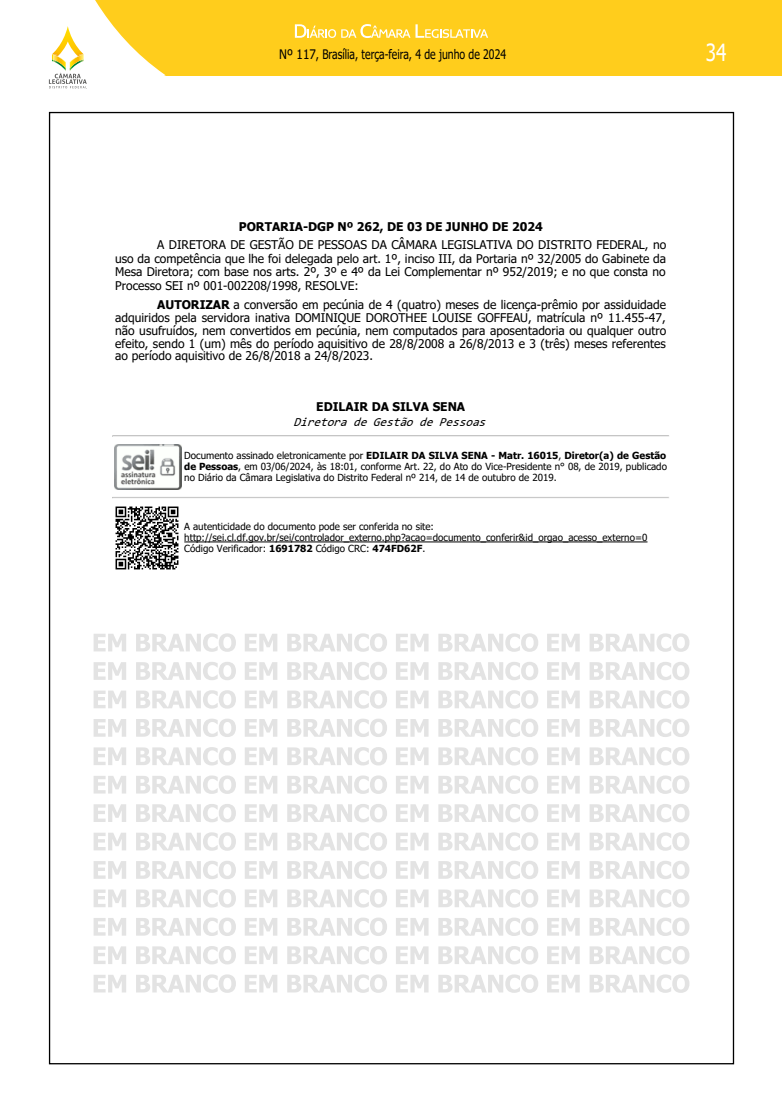
<style>
.page{position:relative;width:782px;height:1105px;background:#fff}
.page>*{position:absolute;margin:0;border:0;box-sizing:border-box;transform-origin:0 0}
.t1{font:23.6px "Tahoma";color:#fff;scale:.8 1}
.t2{font:13.1px "Tahoma";color:#000;scale:.9 1}
.t3{font:12px/12.7px "Tahoma";color:#000;text-align:justify}
.t4{font:700 12px "Tahoma";color:#000}
.t5{font:italic 12px "Tahoma";color:#000}
.t6{font:9.8px/11.3px "Tahoma";color:#000;text-align:justify}
.s1{font-weight:700}
</style>
<div class="page">
<div style="left:0;top:0;width:781px;height:75px;background:#ffcd1c"></div>
<svg style="left:0;top:0;width:165px;height:89px"></svg>
<svg style="left:295px;top:24px;width:193px;height:14px"></svg>
<svg style="left:112px;top:435px;width:556px;height:2px"></svg>
<svg style="left:112px;top:497px;width:556px;height:2px"></svg>
<img style="left:114px;top:444px;width:67px;height:45px">
<img style="left:115px;top:506px;width:64px;height:64px">
<hr style="left:184px;top:542px;width:463px;height:1px;background:#000">
<svg style="left:94px;top:634px;width:32px;height:17px"></svg>
<svg style="left:136px;top:633px;width:100px;height:19px"></svg>
<svg style="left:245px;top:634px;width:32px;height:17px"></svg>
<svg style="left:287px;top:633px;width:100px;height:19px"></svg>
<svg style="left:396px;top:634px;width:32px;height:17px"></svg>
<svg style="left:438px;top:633px;width:100px;height:19px"></svg>
<svg style="left:547px;top:634px;width:32px;height:17px"></svg>
<svg style="left:589px;top:633px;width:100px;height:19px"></svg>
<svg style="left:94px;top:662px;width:32px;height:18px"></svg>
<svg style="left:136px;top:662px;width:100px;height:18px"></svg>
<svg style="left:245px;top:662px;width:32px;height:18px"></svg>
<svg style="left:287px;top:662px;width:100px;height:18px"></svg>
<svg style="left:396px;top:662px;width:32px;height:18px"></svg>
<svg style="left:438px;top:662px;width:100px;height:18px"></svg>
<svg style="left:547px;top:662px;width:32px;height:18px"></svg>
<svg style="left:589px;top:662px;width:100px;height:18px"></svg>
<svg style="left:94px;top:691px;width:32px;height:17px"></svg>
<svg style="left:136px;top:690px;width:100px;height:19px"></svg>
<svg style="left:245px;top:691px;width:32px;height:17px"></svg>
<svg style="left:287px;top:690px;width:100px;height:19px"></svg>
<svg style="left:396px;top:691px;width:32px;height:17px"></svg>
<svg style="left:438px;top:690px;width:100px;height:19px"></svg>
<svg style="left:547px;top:691px;width:32px;height:17px"></svg>
<svg style="left:589px;top:690px;width:100px;height:19px"></svg>
<svg style="left:94px;top:719px;width:32px;height:18px"></svg>
<svg style="left:136px;top:719px;width:100px;height:18px"></svg>
<svg style="left:245px;top:719px;width:32px;height:18px"></svg>
<svg style="left:287px;top:719px;width:100px;height:18px"></svg>
<svg style="left:396px;top:719px;width:32px;height:18px"></svg>
<svg style="left:438px;top:719px;width:100px;height:18px"></svg>
<svg style="left:547px;top:719px;width:32px;height:18px"></svg>
<svg style="left:589px;top:719px;width:100px;height:18px"></svg>
<svg style="left:94px;top:747px;width:32px;height:18px"></svg>
<svg style="left:136px;top:747px;width:100px;height:18px"></svg>
<svg style="left:245px;top:747px;width:32px;height:18px"></svg>
<svg style="left:287px;top:747px;width:100px;height:18px"></svg>
<svg style="left:396px;top:747px;width:32px;height:18px"></svg>
<svg style="left:438px;top:747px;width:100px;height:18px"></svg>
<svg style="left:547px;top:747px;width:32px;height:18px"></svg>
<svg style="left:589px;top:747px;width:100px;height:18px"></svg>
<svg style="left:94px;top:776px;width:32px;height:18px"></svg>
<svg style="left:136px;top:775px;width:100px;height:19px"></svg>
<svg style="left:245px;top:776px;width:32px;height:18px"></svg>
<svg style="left:287px;top:775px;width:100px;height:19px"></svg>
<svg style="left:396px;top:776px;width:32px;height:18px"></svg>
<svg style="left:438px;top:775px;width:100px;height:19px"></svg>
<svg style="left:547px;top:776px;width:32px;height:18px"></svg>
<svg style="left:589px;top:775px;width:100px;height:19px"></svg>
<svg style="left:94px;top:804px;width:32px;height:18px"></svg>
<svg style="left:136px;top:804px;width:100px;height:18px"></svg>
<svg style="left:245px;top:804px;width:32px;height:18px"></svg>
<svg style="left:287px;top:804px;width:100px;height:18px"></svg>
<svg style="left:396px;top:804px;width:32px;height:18px"></svg>
<svg style="left:438px;top:804px;width:100px;height:18px"></svg>
<svg style="left:547px;top:804px;width:32px;height:18px"></svg>
<svg style="left:589px;top:804px;width:100px;height:18px"></svg>
<svg style="left:94px;top:833px;width:32px;height:17px"></svg>
<svg style="left:136px;top:832px;width:100px;height:19px"></svg>
<svg style="left:245px;top:833px;width:32px;height:17px"></svg>
<svg style="left:287px;top:832px;width:100px;height:19px"></svg>
<svg style="left:396px;top:833px;width:32px;height:17px"></svg>
<svg style="left:438px;top:832px;width:100px;height:19px"></svg>
<svg style="left:547px;top:833px;width:32px;height:17px"></svg>
<svg style="left:589px;top:832px;width:100px;height:19px"></svg>
<svg style="left:94px;top:861px;width:32px;height:18px"></svg>
<svg style="left:136px;top:861px;width:100px;height:18px"></svg>
<svg style="left:245px;top:861px;width:32px;height:18px"></svg>
<svg style="left:287px;top:861px;width:100px;height:18px"></svg>
<svg style="left:396px;top:861px;width:32px;height:18px"></svg>
<svg style="left:438px;top:861px;width:100px;height:18px"></svg>
<svg style="left:547px;top:861px;width:32px;height:18px"></svg>
<svg style="left:589px;top:861px;width:100px;height:18px"></svg>
<svg style="left:94px;top:889px;width:32px;height:18px"></svg>
<svg style="left:136px;top:889px;width:100px;height:19px"></svg>
<svg style="left:245px;top:889px;width:32px;height:18px"></svg>
<svg style="left:287px;top:889px;width:100px;height:19px"></svg>
<svg style="left:396px;top:889px;width:32px;height:18px"></svg>
<svg style="left:438px;top:889px;width:100px;height:19px"></svg>
<svg style="left:547px;top:889px;width:32px;height:18px"></svg>
<svg style="left:589px;top:889px;width:100px;height:19px"></svg>
<svg style="left:94px;top:918px;width:32px;height:18px"></svg>
<svg style="left:136px;top:918px;width:100px;height:18px"></svg>
<svg style="left:245px;top:918px;width:32px;height:18px"></svg>
<svg style="left:287px;top:918px;width:100px;height:18px"></svg>
<svg style="left:396px;top:918px;width:32px;height:18px"></svg>
<svg style="left:438px;top:918px;width:100px;height:18px"></svg>
<svg style="left:547px;top:918px;width:32px;height:18px"></svg>
<svg style="left:589px;top:918px;width:100px;height:18px"></svg>
<svg style="left:94px;top:946px;width:32px;height:18px"></svg>
<svg style="left:136px;top:946px;width:100px;height:18px"></svg>
<svg style="left:245px;top:946px;width:32px;height:18px"></svg>
<svg style="left:287px;top:946px;width:100px;height:18px"></svg>
<svg style="left:396px;top:946px;width:32px;height:18px"></svg>
<svg style="left:438px;top:946px;width:100px;height:18px"></svg>
<svg style="left:547px;top:946px;width:32px;height:18px"></svg>
<svg style="left:589px;top:946px;width:100px;height:18px"></svg>
<svg style="left:94px;top:975px;width:32px;height:17px"></svg>
<svg style="left:136px;top:974px;width:100px;height:18px"></svg>
<svg style="left:245px;top:975px;width:32px;height:17px"></svg>
<svg style="left:287px;top:974px;width:100px;height:18px"></svg>
<svg style="left:396px;top:975px;width:32px;height:17px"></svg>
<svg style="left:438px;top:974px;width:100px;height:18px"></svg>
<svg style="left:547px;top:975px;width:32px;height:17px"></svg>
<svg style="left:589px;top:974px;width:100px;height:18px"></svg>
<p class="t2" style="left:279px;top:46px;width:254px">Nº 117, Brasília, terça-feira, 4 de junho de 2024</p>
<h1 class="t1" style="left:705px;top:36px;width:27px">34</h1>
<p class="t4" style="left:239px;top:218px;width:305px">PORTARIA-DGP Nº 262, DE 03 DE JUNHO DE 2024</p>
<p class="t3" style="left:115px;top:239px;width:552px;line-height:13.5px;text-indent:42px">A DIRETORA DE GESTÃO DE PESSOAS DA CÂMARA LEGISLATIVA DO DISTRITO FEDERAL, no uso da competência que lhe foi delegada pelo art. 1º, inciso III, da Portaria nº 32/2005 do Gabinete da Mesa Diretora; com base nos arts. 2º, 3º e 4º da Lei Complementar nº 952/2019; e no que consta no Processo SEI nº 001-002208/1998, RESOLVE:</p>
<p class="t3" style="left:115px;top:299px;width:552px;text-indent:42px"><span class="s1">AUTORIZAR</span> a conversão em pecúnia de 4 (quatro) meses de licença‑prêmio por assiduidade adquiridos pela servidora inativa DOMINIQUE DOROTHEE LOUISE GOFFEAU, matrícula nº 11.455-47, não usufruídos, nem convertidos em pecúnia, nem computados para aposentadoria ou qualquer outro efeito, sendo 1 (um) mês do período aquisitivo de 28/8/2008 a 26/8/2013 e 3 (três) meses referentes ao período aquisitivo de 26/8/2018 a 24/8/2023.</p>
<p class="t4" style="left:316px;top:398px;width:150px">EDILAIR DA SILVA SENA</p>
<p class="t5" style="left:295px;top:415px;width:193px">Diretora de Gestão de Pessoas</p>
<p class="t6" style="left:184px;top:450px;width:484px">Documento assinado eletronicamente por <span class="s1">EDILAIR DA SILVA SENA - Matr. 16015</span>, <span class="s1">Diretor(a) de Gestão de Pessoas</span>, em 03/06/2024, às 18:01, conforme Art. 22, do Ato do Vice-Presidente n° 08, de 2019, publicado no Diário da Câmara Legislativa do Distrito Federal nº 214, de 14 de outubro de 2019.</p>
<p class="t6" style="left:184px;top:521px;width:464px;text-align:left">A autenticidade do documento pode ser conferida no site: http://sei.cl.df.gov.br/sei/controlador_externo.php?acao=documento_conferir&amp;id_orgao_acesso_externo=0<br>Código Verificador: <span class="s1">1691782</span> Código CRC: <span class="s1">474FD62F</span>.</p>
</div>
